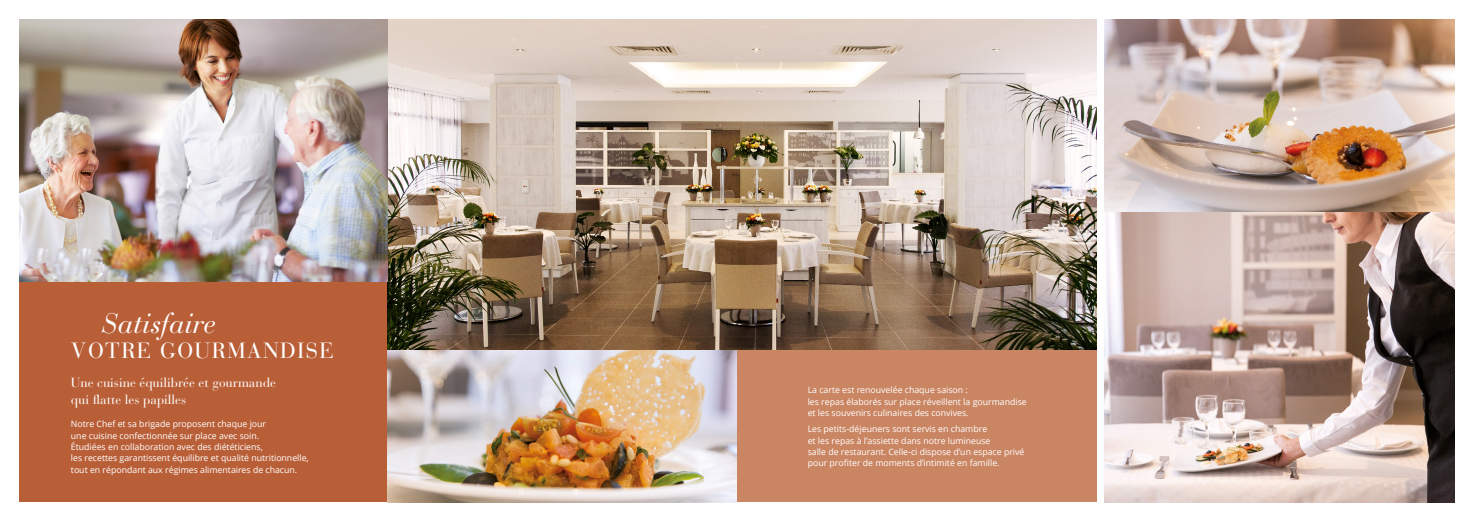
<style>
.page{position:relative;width:1474px;height:521px;background:#fff}
.page>*{position:absolute;margin:0;border:0;box-sizing:border-box;transform-origin:0 0}
.t1{font:italic 28px "Bauer Bodoni";color:#fff}
.t2{font:21.88px "Bauer Bodoni";letter-spacing:.06em;color:#fff}
.t3{font:13.12px/16.6px "Bauer Bodoni";color:#fff}
.t4{font:8.75px/11.4px "Open Sans";color:#fff}
</style>
<div class="page">
<img style="left:387px;top:20px;width:709px;height:331px">
<div style="left:737px;top:351px;width:359px;height:151px;background:#ca8562"></div>
<img style="left:387px;top:351px;width:350px;height:151px">
<div style="left:20px;top:282px;width:367px;height:220px;background:#b95f38"></div>
<img style="left:1104px;top:20px;width:349px;height:482px">
<img style="left:20px;top:20px;width:367px;height:262px">
<h1 class="t1" style="left:102px;top:306px;width:115px">Satisfaire</h1>
<h2 class="t2" style="left:71px;top:337px;width:264px">VOTRE GOURMANDISE</h2>
<h3 class="t3" style="left:71px;top:374px;width:206px">Une cuisine équilibrée et gourmande qui flatte les papilles</h3>
<p class="t4" style="left:71px;top:418px;width:239px">Notre Chef et sa brigade proposent chaque jour<br>une cuisine confectionnée sur place avec soin.<br>Étudiées en collaboration avec des diététiciens,<br>les recettes garantissent équilibre et qualité nutritionnelle, tout en répondant aux régimes alimentaires de chacun.</p>
<p class="t4" style="left:807px;top:384px;width:220px">La carte est renouvelée chaque saison :<br>les repas élaborés sur place réveillent la gourmandise et les souvenirs culinaires des convives.</p>
<p class="t4" style="left:807px;top:423px;width:218px">Les petits-déjeuners sont servis en chambre<br>et les repas à l’assiette dans notre lumineuse<br>salle de restaurant. Celle-ci dispose d’un espace privé pour profiter de moments d’intimité en famille.</p>
</div>
